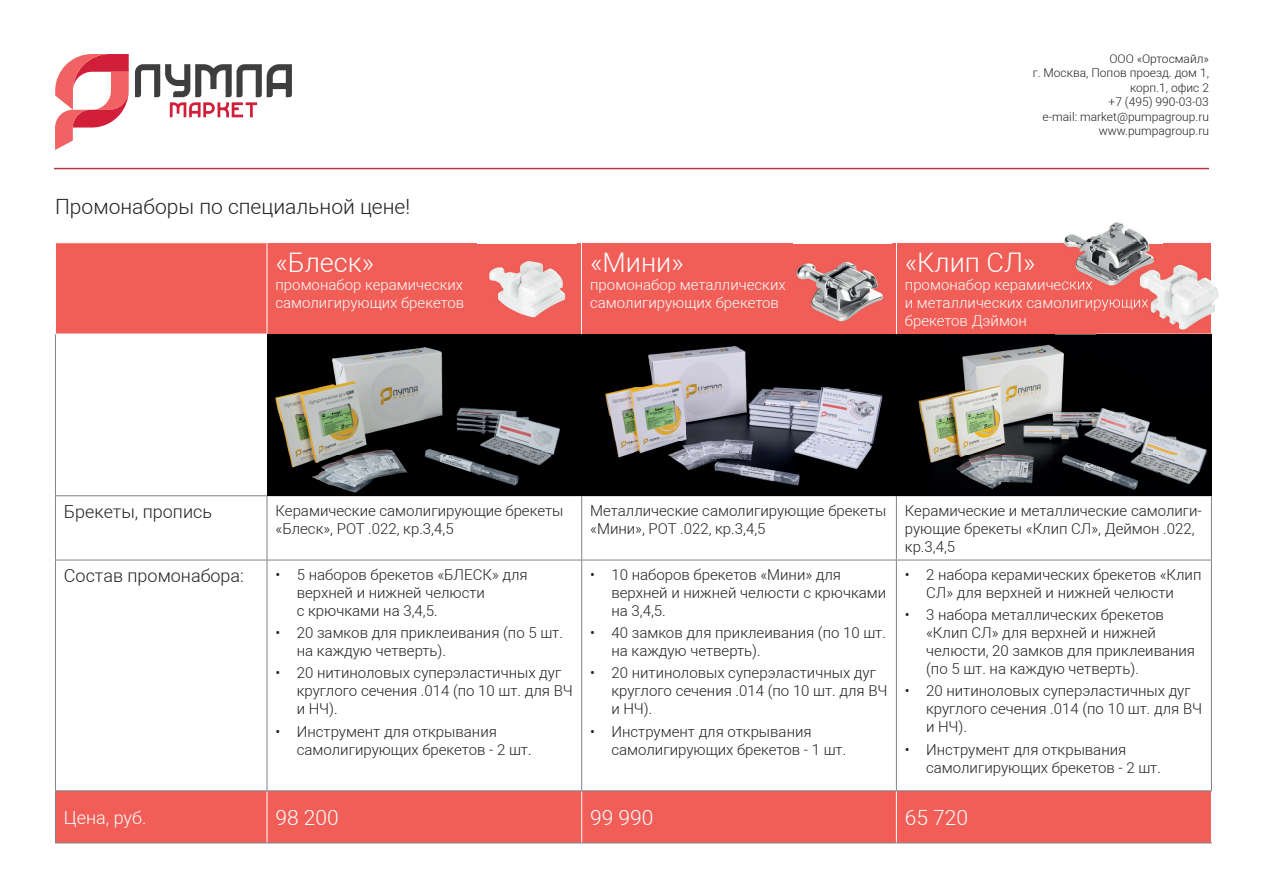
<style>
.page{position:relative;width:1263px;height:893px;background:#fff}
.page>*{position:absolute;margin:0;border:0;box-sizing:border-box;transform-origin:0 0}
.t1{font:300 27px "Roboto";color:#fff}
.t2{font:300 21px "Roboto";color:#231f20}
.t3{font:300 21px "Roboto";color:#fff}
.t4{font:300 18px "Roboto";color:#231f20}
.t5{font:300 18px "Roboto";color:#fff}
.t6{font:300 15px/18px "Roboto";color:#231f20}
.t7{font:300 15px/18px "Roboto";color:#fff}
.t8{font:300 12px/14.4px "Roboto";color:#231f20;text-align:right}
</style>
<div class="page">
<svg style="left:55px;top:54px;width:74px;height:96px"></svg>
<svg style="left:135px;top:64px;width:157px;height:53px"></svg>
<hr style="left:54px;top:168px;width:1155px;height:1px;background:#b83740">
<div style="left:56px;top:243px;width:1155px;height:91px;background:#f05e57"></div>
<svg style="left:266px;top:496px;width:945px;height:294px"></svg>
<div style="left:55px;top:496px;width:212px;height:64px;background:#fff"></div>
<div style="left:56px;top:791px;width:1155px;height:52px;background:#f15e58"></div>
<hr style="left:267px;top:243px;width:1px;height:91px;background:#fff">
<hr style="left:581px;top:243px;width:1px;height:91px;background:#fff">
<hr style="left:896px;top:243px;width:1px;height:91px;background:#fff">
<hr style="left:267px;top:791px;width:1px;height:52px;background:#fff">
<hr style="left:581px;top:791px;width:1px;height:52px;background:#fff">
<hr style="left:896px;top:791px;width:1px;height:52px;background:#fff">
<hr style="left:55px;top:334px;width:1px;height:161px;background:#808285">
<hr style="left:1211px;top:334px;width:1px;height:161px;background:#808285">
<hr style="left:55px;top:495px;width:212px;height:1px;background:#808285">
<hr style="left:55px;top:496px;width:1px;height:64px;background:#808285">
<hr style="left:267px;top:495px;width:315px;height:1px;background:#808285">
<hr style="left:267px;top:496px;width:1px;height:64px;background:#808285">
<hr style="left:582px;top:495px;width:314px;height:1px;background:#808285">
<hr style="left:581px;top:496px;width:1px;height:64px;background:#808285">
<hr style="left:896px;top:495px;width:316px;height:1px;background:#808285">
<hr style="left:896px;top:496px;width:1px;height:64px;background:#808285">
<hr style="left:1211px;top:496px;width:1px;height:64px;background:#808285">
<hr style="left:55px;top:560px;width:212px;height:1px;background:#808285">
<hr style="left:55px;top:560px;width:1px;height:230px;background:#808285">
<hr style="left:267px;top:560px;width:315px;height:1px;background:#808285">
<hr style="left:267px;top:560px;width:1px;height:230px;background:#808285">
<hr style="left:582px;top:560px;width:314px;height:1px;background:#808285">
<hr style="left:581px;top:560px;width:1px;height:230px;background:#808285">
<hr style="left:896px;top:560px;width:316px;height:1px;background:#808285">
<hr style="left:896px;top:560px;width:1px;height:230px;background:#808285">
<hr style="left:1211px;top:560px;width:1px;height:230px;background:#808285">
<hr style="left:55px;top:790px;width:212px;height:1px;background:#808285">
<hr style="left:55px;top:791px;width:1px;height:52px;background:#808285">
<hr style="left:267px;top:790px;width:315px;height:1px;background:#808285">
<hr style="left:582px;top:790px;width:314px;height:1px;background:#808285">
<hr style="left:896px;top:790px;width:316px;height:1px;background:#808285">
<hr style="left:55px;top:843px;width:212px;height:1px;background:#808285">
<hr style="left:267px;top:843px;width:315px;height:1px;background:#808285">
<hr style="left:582px;top:843px;width:314px;height:1px;background:#808285">
<hr style="left:896px;top:843px;width:316px;height:1px;background:#808285">
<img style="left:267px;top:334px;width:629px;height:161px">
<img style="left:897px;top:334px;width:209px;height:41px">
<div style="left:1106px;top:343px;width:105px;height:32px;background:#000002"></div>
<img style="left:897px;top:375px;width:314px;height:120px">
<img style="left:478px;top:243px;width:99px;height:90px">
<img style="left:793px;top:243px;width:99px;height:90px">
<img style="left:1064px;top:222px;width:84px;height:21px">
<img style="left:1064px;top:243px;width:49px;height:54px">
<img style="left:1113px;top:243px;width:50px;height:9px">
<img style="left:1064px;top:278px;width:28px;height:15px">
<img style="left:1212px;top:285px;width:6px;height:28px">
<img style="left:1163px;top:252px;width:48px;height:41px">
<img style="left:1096px;top:297px;width:38px;height:37px">
<img style="left:1134px;top:293px;width:77px;height:41px">
<img style="left:1211px;top:283px;width:1px;height:31px">
<img style="left:1096px;top:334px;width:115px;height:9px">
<img style="left:1096px;top:299px;width:52px;height:12px">
<img style="left:1096px;top:252px;width:67px;height:45px">
<h2 class="t2" style="left:55px;top:195px;width:357px">Промонаборы по специальной цене!</h2>
<h1 class="t1" style="left:276px;top:246px;width:100px">«Блеск»</h1>
<p class="t7" style="left:276px;top:275px;width:190px">промонабор керамических самолигирующих брекетов</p>
<h1 class="t1" style="left:590px;top:246px;width:95px">«Мини»</h1>
<p class="t7" style="left:590px;top:275px;width:197px">промонабор металлических самолигирующих брекетов</p>
<p class="t8" style="left:1033px;top:52px;width:178px">ООО «Ортосмайл»<br>г. Москва, Попов проезд. дом 1, корп.1, офис 2<br>+7 (495) 990-03-03<br>e-mail: market@pumpagroup.ru www.pumpagroup.ru</p>
<h1 class="t1" style="left:905px;top:246px;width:132px">«Клип СЛ»</h1>
<p class="t7" style="left:905px;top:275px;width:245px">промонабор керамических<br>и металлических самолигирующих брекетов Дэймон</p>
<p class="t4" style="left:64px;top:501px;width:150px">Брекеты, пропись</p>
<p class="t6" style="left:276px;top:501px;width:289px">Керамические самолигирующие брекеты «Блеск», РОТ .022, кр.3,4,5</p>
<p class="t6" style="left:590px;top:501px;width:298px">Металлические самолигирующие брекеты «Мини», РОТ .022, кр.3,4,5</p>
<p class="t6" style="left:905px;top:501px;width:298px">Керамические и металлические самолиги&shy;рующие брекеты «Клип СЛ», Деймон .022, кр.3,4,5</p>
<p class="t4" style="left:64px;top:565px;width:182px">Состав промонабора:</p>
<p class="t6" style="left:297px;top:565px;width:232px;text-indent:-21px">• 5 наборов брекетов «БЛЕСК» для верхней и нижней челюсти<br>с крючками на 3,4,5.</p>
<p class="t6" style="left:297px;top:624px;width:268px;text-indent:-21px">• 20 замков для приклеивания (по 5 шт. на каждую четверть).</p>
<p class="t6" style="left:297px;top:664px;width:278px;text-indent:-21px">• 20 нитиноловых суперэластичных дуг круглого сечения .014 (по 10 шт. для ВЧ и НЧ).</p>
<p class="t6" style="left:297px;top:722px;width:236px;text-indent:-21px">• Инструмент для открывания самолигирующих брекетов - 2 шт.</p>
<p class="t6" style="left:905px;top:565px;width:298px;text-align:center">• 2 набора керамических брекетов «Клип<br>СЛ» для верхней и нижней челюсти</p>
<p class="t6" style="left:926px;top:606px;width:270px;text-indent:-21px">• 3 набора металлических брекетов «Клип СЛ» для верхней и нижней челюсти, 20 замков для приклеивания (по 5 шт. на каждую четверть).</p>
<p class="t6" style="left:926px;top:682px;width:278px;text-indent:-21px">• 20 нитиноловых суперэластичных дуг круглого сечения .014 (по 10 шт. для ВЧ и НЧ).</p>
<p class="t6" style="left:926px;top:740px;width:236px;text-indent:-21px">• Инструмент для открывания самолигирующих брекетов - 2 шт.</p>
<p class="t6" style="left:611px;top:565px;width:276px;text-indent:-21px">• 10 наборов брекетов «Мини» для верхней и нижней челюсти с крючками на 3,4,5.</p>
<p class="t6" style="left:611px;top:624px;width:276px;text-indent:-21px">• 40 замков для приклеивания (по 10 шт. на каждую четверть).</p>
<p class="t6" style="left:611px;top:664px;width:278px;text-indent:-21px">• 20 нитиноловых суперэластичных дуг круглого сечения .014 (по 10 шт. для ВЧ и НЧ).</p>
<p class="t6" style="left:611px;top:722px;width:236px;text-indent:-21px">• Инструмент для открывания самолигирующих брекетов - 1 шт.</p>
<p class="t5" style="left:64px;top:807px;width:84px">Цена, руб.</p>
<h2 class="t3" style="left:276px;top:805px;width:65px">98 200</h2>
<h2 class="t3" style="left:590px;top:805px;width:65px">99 990</h2>
<h2 class="t3" style="left:905px;top:805px;width:65px">65 720</h2>
</div>
